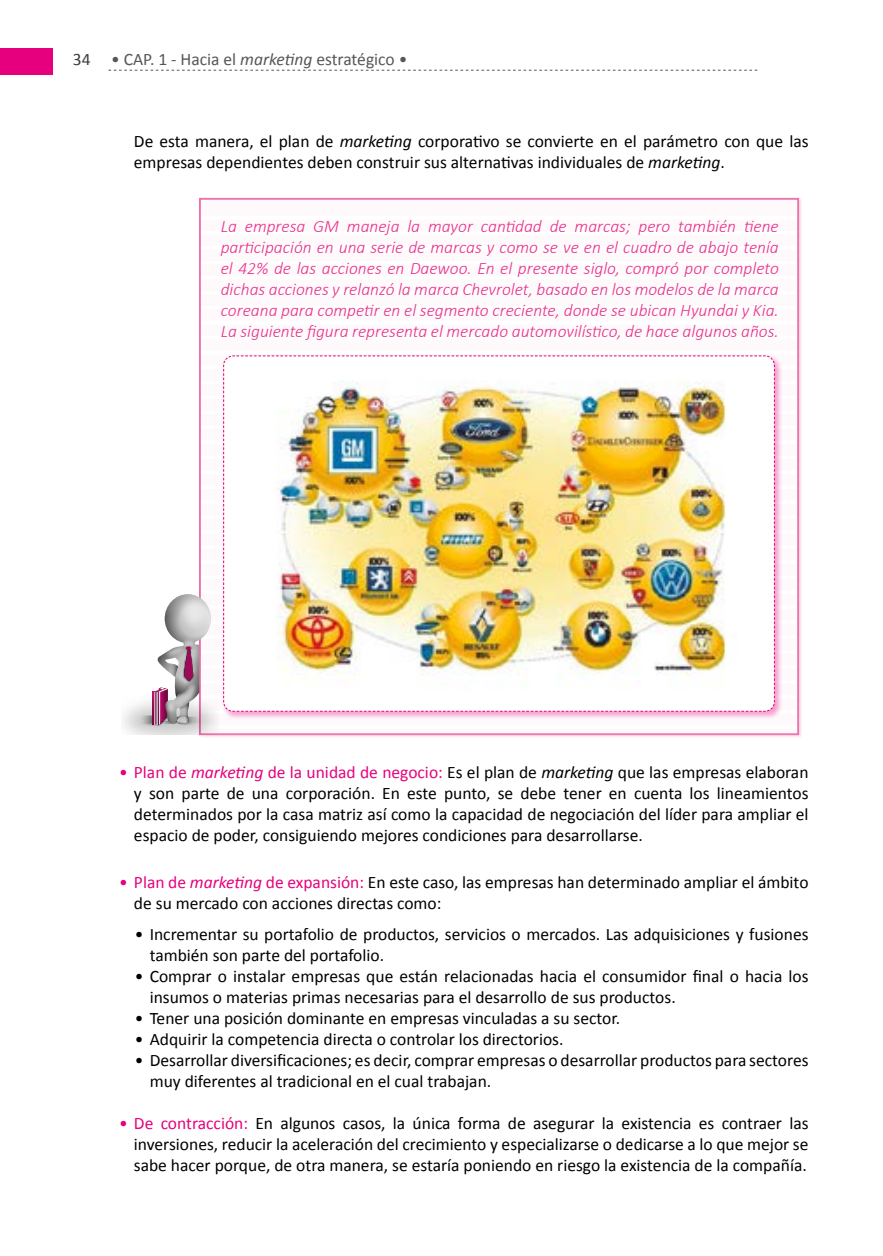
<style>
.page{position:relative;width:883px;height:1256px;background:#fff}
.page>*{position:absolute;margin:0;border:0;box-sizing:border-box;transform-origin:0 0}
.t1{font:17.5px/21px "Calibri";color:#000}
.t2{font:italic 300 17.5px/21px "Calibri";color:#e8308a;text-align:justify}
.t3{font:17.5px "Calibri";color:#575756}
.s1{color:#3c3c3b}
.s2{font-style:italic}
.s3{color:#e6007d}
.s4{font-style:italic;color:#e6007d}
</style>
<div class="page">
<div style="left:0;top:48px;width:53px;height:26px;background:#e6007d"></div>
<svg style="left:108px;top:70px;width:649px;height:1px"></svg>
<svg style="left:199px;top:198px;width:600px;height:536px"></svg>
<img style="left:145px;top:695px;width:73px;height:39px">
<img style="left:141px;top:704px;width:12px;height:30px">
<img style="left:148px;top:691px;width:5px;height:9px">
<img style="left:188px;top:704px;width:28px;height:30px">
<img style="left:143px;top:708px;width:45px;height:26px">
<img style="left:199px;top:590px;width:16px;height:46px">
<svg style="left:153px;top:594px;width:58px;height:130px"></svg>
<div style="left:222px;top:354px;width:560px;height:364px;background:#e6007d;opacity:.38"></div>
<img style="left:223px;top:355px;width:552px;height:357px">
<p class="t3" style="left:73px;top:48px;width:336px"><span class="s1">34</span> • CAP. 1 - Hacia el <span class="s2">marketing</span> estratégico •</p>
<p class="t1" style="left:134px;top:131px;width:676px">De esta manera, el plan de <span class="s2">marketing</span> corporativo se convierte en el parámetro con que las empresas dependientes deben construir sus alternativas individuales de <span class="s2">marketing</span>.</p>
<p class="t2" style="left:221px;top:215px;width:560px">La empresa GM maneja la mayor cantidad de marcas; pero también tiene participación en una serie de marcas y como se ve en el cuadro de abajo tenía el 42% de las acciones en Daewoo. En el presente siglo, compró por completo dichas acciones y relanzó la marca Chevrolet, basado en los modelos de la marca coreana para competir en el segmento creciente, donde se ubican Hyundai y Kia.<br>La siguiente figura representa el mercado automovilístico, de hace algunos años.</p>
<p class="t1" style="left:134px;top:761px;width:676px;text-align:justify;text-indent:-15px"><span class="s3">• Plan de</span> <span class="s4">marketing</span> <span class="s3">de la unidad de negocio:</span> Es el plan de <span class="s2">marketing</span> que las empresas elaboran y son parte de una corporación. En este punto, se debe tener en cuenta los lineamientos determinados por la casa matriz así como la capacidad de negociación del líder para ampliar el espacio de poder, consiguiendo mejores condiciones para desarrollarse.</p>
<p class="t1" style="left:134px;top:871px;width:676px;text-indent:-15px"><span class="s3">• Plan de</span> <span class="s4">marketing</span> <span class="s3">de expansión:</span> En este caso, las empresas han determinado ampliar el ámbito de su mercado con acciones directas como:</p>
<p class="t1" style="left:150px;top:923px;width:660px;text-indent:-15px">• Incrementar su portafolio de productos, servicios o mercados. Las adquisiciones y fusiones también son parte del portafolio.</p>
<p class="t1" style="left:150px;top:965px;width:660px;text-indent:-15px">• Comprar o instalar empresas que están relacionadas hacia el consumidor final o hacia los insumos o materias primas necesarias para el desarrollo de sus productos.</p>
<p class="t1" style="left:135px;top:1007px;width:487px">• Tener una posición dominante en empresas vinculadas a su sector.</p>
<p class="t1" style="left:135px;top:1028px;width:430px">• Adquirir la competencia directa o controlar los directorios.</p>
<p class="t1" style="left:150px;top:1049px;width:660px;text-indent:-15px">• Desarrollar diversificaciones; es decir, comprar empresas o desarrollar productos para sectores muy diferentes al tradicional en el cual trabajan.</p>
<p class="t1" style="left:134px;top:1112px;width:676px;text-align:justify;text-indent:-15px"><span class="s3">• De contracción:</span> En algunos casos, la única forma de asegurar la existencia es contraer las inversiones, reducir la aceleración del crecimiento y especializarse o dedicarse a lo que mejor se sabe hacer porque, de otra manera, se estaría poniendo en riesgo la existencia de la compañía.</p>
</div>
